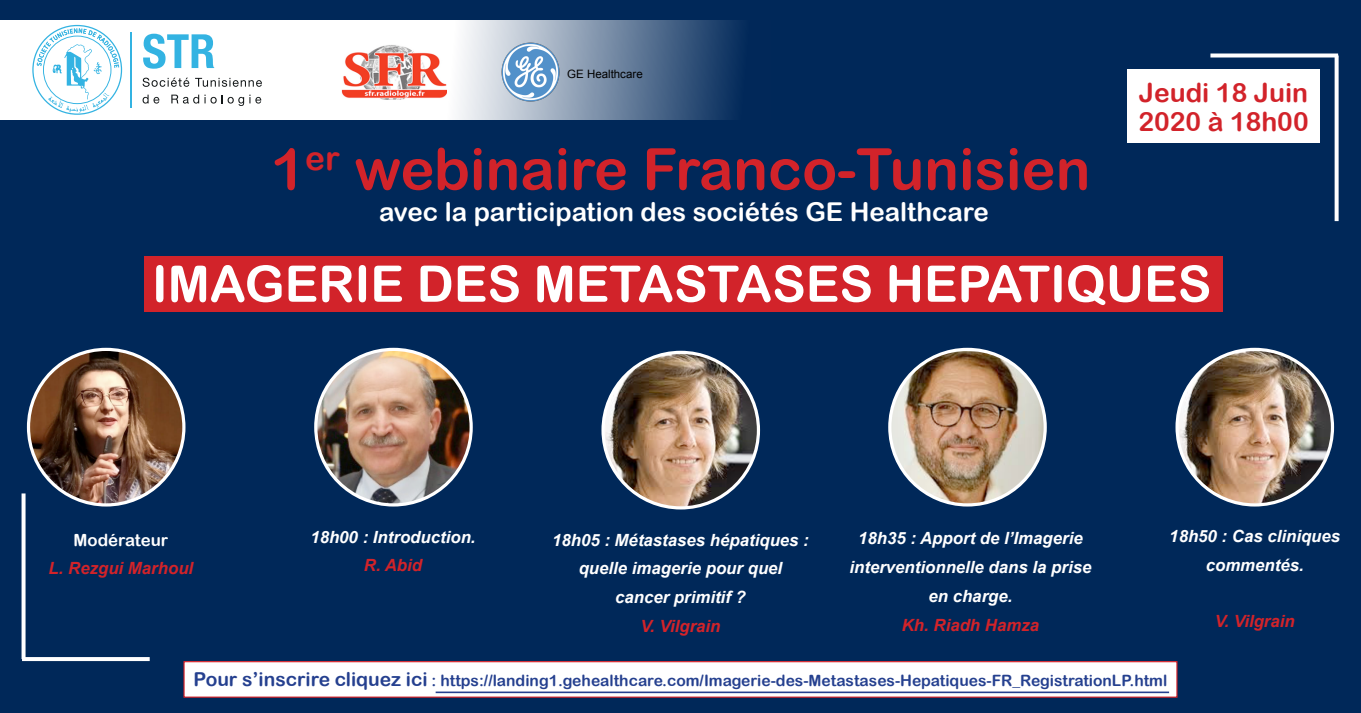
<style>
.page{position:relative;width:1361px;height:713px;background:#fff}
.page>*{position:absolute;margin:0;border:0;box-sizing:border-box;transform-origin:0 0}
.t1{font:57.6px "Arial Rounded MT Bold";color:#d2232a}
.t2{font:50.4px "Arial Rounded MT Bold";color:#fff}
.t3{font:33.6px "Arial Rounded MT Bold";color:#d2232a}
.t4{font:26.4px/28.8px "Arial Rounded MT Bold";color:#d2232a}
.t5{font:25.92px "Arial Rounded MT Bold";color:#fff}
.t6{font:19.2px "Arial Rounded MT Bold";color:#25408f}
.t7{font:italic 700 16.8px/28.8px "Arial";color:#fff;text-align:center}
.t8{font:italic 700 16.8px "Arial";color:#d2232a}
.t9{font:16.8px "Arial Rounded MT Bold";color:#fff}
.t10{font:15.6px "Arial Rounded MT Bold";color:#25408f}
.t11{font:11.52px "Arial";color:#000}
</style>
<div class="page">
<div style="left:0;top:0;width:1361px;height:712px;background:#002859"></div>
<svg style="left:0;top:20px;width:739px;height:100px;background:#bec8d4"></svg>
<svg style="left:143px;top:34px;width:71px;height:35px;background:#95d7ef"></svg>
<svg style="left:143px;top:78px;width:46px;height:9px"></svg>
<svg style="left:195px;top:78px;width:67px;height:9px"></svg>
<svg style="left:143px;top:95px;width:16px;height:8px"></svg>
<svg style="left:171px;top:95px;width:90px;height:11px"></svg>
<svg style="left:32px;top:25px;width:90px;height:90px;background:#d9f0f9"></svg>
<hr style="left:130px;top:32px;width:2px;height:76px;background:#33b3e2">
<img style="left:342px;top:44px;width:104px;height:56px">
<img style="left:501px;top:43px;width:58px;height:58px">
<div style="left:1127px;top:70px;width:192px;height:73px;background:#fff"></div>
<div style="left:144px;top:256px;width:1078px;height:55px;background:#d2232a"></div>
<div style="left:184px;top:661px;width:993px;height:35px;background:#fff"></div>
<div style="left:183px;top:660px;width:994px;height:37px;border:1px solid #d2232a"></div>
<hr style="left:436px;top:691px;width:733px;height:1px;background:#25408f">
<svg style="left:22px;top:657px;width:128px;height:3px"></svg>
<svg style="left:22px;top:493px;width:4px;height:165px"></svg>
<svg style="left:1210px;top:53px;width:128px;height:4px"></svg>
<svg style="left:1334px;top:55px;width:4px;height:166px"></svg>
<img style="left:29px;top:349px;width:155px;height:155px;border-radius:78px">
<div style="left:27px;top:347px;width:158px;height:159px;border:3px solid #fff;border-radius:50%"></div>
<img style="left:316px;top:349px;width:155px;height:155px;border-radius:78px">
<div style="left:314px;top:347px;width:159px;height:159px;border:3px solid #fff;border-radius:50%"></div>
<img style="left:603px;top:352px;width:155px;height:155px;border-radius:78px">
<div style="left:601px;top:350px;width:159px;height:159px;border:3px solid #fff;border-radius:50%"></div>
<img style="left:1177px;top:349px;width:155px;height:155px;border-radius:78px">
<div style="left:1175px;top:347px;width:159px;height:159px;border:3px solid #fff;border-radius:50%"></div>
<img style="left:890px;top:349px;width:155px;height:155px;border-radius:78px">
<div style="left:888px;top:347px;width:159px;height:159px;border:3px solid #fff;border-radius:50%"></div>
<p class="t11" style="left:567px;top:67px;width:77px">GE Healthcare</p>
<h1 class="t1" style="left:271px;top:135px;width:36px">1</h1>
<h3 class="t3" style="left:305px;top:138px;width:36px">er</h3>
<h1 class="t1" style="left:354px;top:135px;width:737px">webinaire Franco-Tunisien</h1>
<h3 class="t5" style="left:379px;top:196px;width:611px">avec la participation des sociétés GE Healthcare</h3>
<h3 class="t4" style="left:1138px;top:77px;width:172px">Jeudi 18 Juin<br>2020 à 18h00</h3>
<h2 class="t2" style="left:152px;top:254px;width:1061px">IMAGERIE DES METASTASES HEPATIQUES</h2>
<p class="t9" style="left:74px;top:529px;width:96px">Modérateur</p>
<p class="t8" style="left:49px;top:557px;width:146px">L. Rezgui Marhoul</p>
<p class="t7" style="left:310px;top:522px;width:167px">18h00 : Introduction.</p>
<p class="t8" style="left:364px;top:554px;width:60px">R. Abid</p>
<p class="t7" style="left:552px;top:525px;width:258px">18h05 : Métastases hépatiques : quelle imagerie pour quel cancer primitif ?</p>
<p class="t8" style="left:640px;top:614px;width:81px">.V Vilgrain</p>
<p class="t7" style="left:849px;top:524px;width:243px">18h35 : Apport de ’l Imagerie interventionnelle dans la prise en charge.</p>
<p class="t8" style="left:902px;top:613px;width:139px">Kh. Riadh Hamza</p>
<p class="t7" style="left:1169px;top:522px;width:172px">18h50 : Cas cliniques commentés.</p>
<p class="t8" style="left:1214px;top:609px;width:81px">.V Vilgrain</p>
<p class="t6" style="left:194px;top:667px;width:235px">Pour ’s inscrire cliquez ici</p>
<p class="t10" style="left:431px;top:671px;width:737px">: https://landing1.gehealthcare.com/Imagerie-des-Metastases-Hepatiques-FR_RegistrationLP.html</p>
</div>
